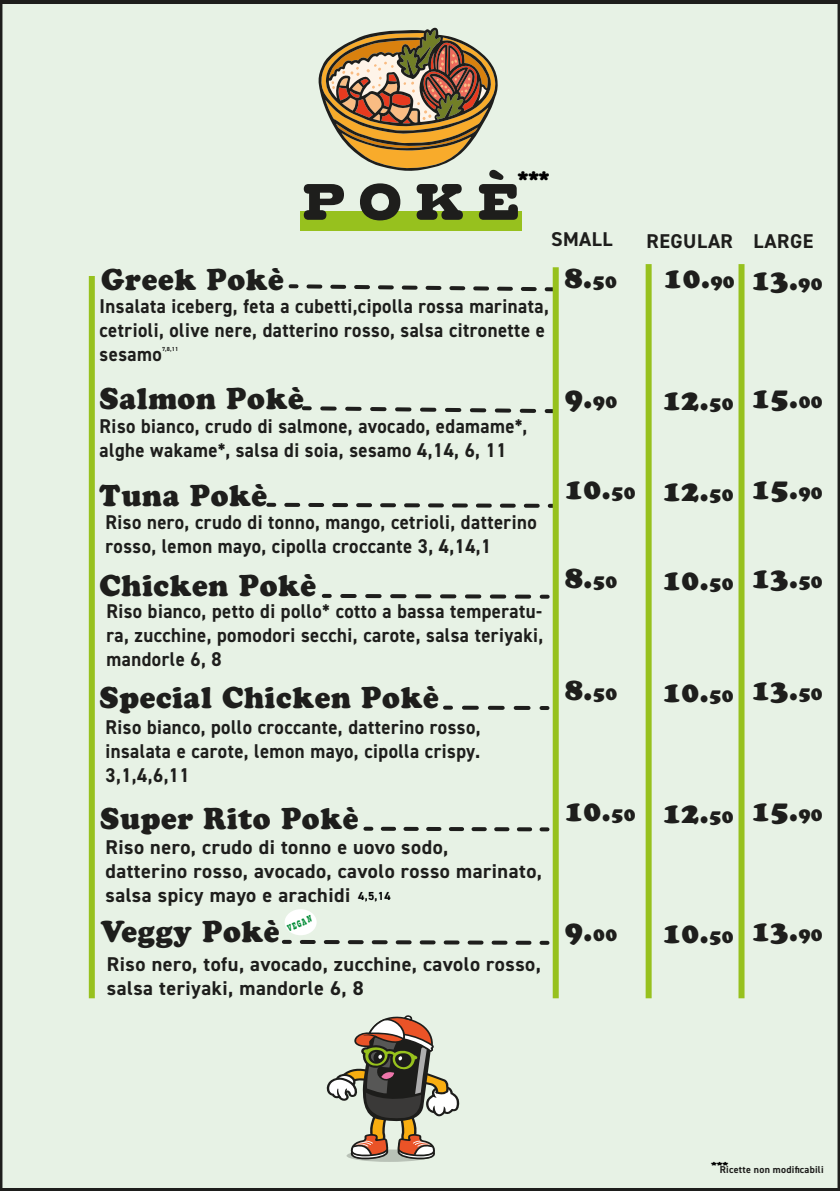
<style>
.page{position:relative;width:840px;height:1191px;background:#fff}
.page>*{position:absolute;margin:0;border:0;box-sizing:border-box;transform-origin:0 0}
.t1{font:60px "Dr Slab In";color:#1e1e1c}
.t2{font:30px "Cooper Black Std";letter-spacing:.025em;color:#1e1e1c;scale:.94 1}
.t3{font:700 20px/24px "DIN2014";letter-spacing:.025em;color:#1e1e1c;scale:.94 1}
.t4{font:700 20px/24px "DIN2014";letter-spacing:.025em;color:#1e1e1c}
.t5{font:20px "Dr Slab Base";color:#010101;scale:1.05 1}
.t6{font:700 11.6px "DIN2014";color:#010101}
.t7{font:11.4px "Dr Slab In";color:#048d38;scale:.48 1}
.t8{font:700 10px "DIN2014";letter-spacing:.025em;color:#1e1e1c}
.t9{font:8px "Dr Slab Base";color:#010101;scale:1.45 1}
.t10{font:700 5.8px "DIN2014";color:#1e1e1c}
.s1{font-size:20px}
</style>
<div class="page">
<div style="left:0;top:0;width:839px;height:1191px;background:#e7f2e5"></div>
<div style="left:300px;top:211px;width:221px;height:20px;background:#97c11e"></div>
<svg style="left:318px;top:27px;width:180px;height:144px;background:#b1946c"></svg>
<div style="left:284px;top:909px;width:32px;height:26px;background:#fff;border-radius:50%"></div>
<svg style="left:546px;top:287px;width:6px;height:4px"></svg>
<svg style="left:290px;top:282px;width:248px;height:11px;background:#b8c1b6"></svg>
<div style="left:89px;top:276px;width:6px;height:722px;background:#97c11e"></div>
<div style="left:738px;top:264px;width:6px;height:734px;background:#97c11e"></div>
<div style="left:645px;top:264px;width:6px;height:734px;background:#97c11e"></div>
<svg style="left:546px;top:409px;width:6px;height:4px"></svg>
<svg style="left:303px;top:404px;width:235px;height:11px;background:#b9c1b7"></svg>
<svg style="left:549px;top:504px;width:3px;height:4px"></svg>
<svg style="left:268px;top:501px;width:273px;height:9px;background:#aeb6ac"></svg>
<div style="left:552px;top:267px;width:6px;height:731px;background:#97c11e"></div>
<svg style="left:541px;top:594px;width:6px;height:4px"></svg>
<svg style="left:323px;top:592px;width:210px;height:8px;background:#a8afa6"></svg>
<svg style="left:541px;top:706px;width:6px;height:4px"></svg>
<svg style="left:457px;top:705px;width:71px;height:5px"></svg>
<svg style="left:445px;top:705px;width:6px;height:4px"></svg>
<svg style="left:541px;top:827px;width:6px;height:4px"></svg>
<svg style="left:377px;top:826px;width:153px;height:5px"></svg>
<svg style="left:365px;top:826px;width:6px;height:4px"></svg>
<svg style="left:541px;top:940px;width:6px;height:4px"></svg>
<svg style="left:284px;top:938px;width:249px;height:8px;background:#a7afa5"></svg>
<svg style="left:346px;top:1149px;width:85px;height:13px"></svg>
<svg style="left:326px;top:1012px;width:133px;height:147px;background:#ada796"></svg>
<h1 class="t1" style="left:301px;top:166px;width:220px">POKÈ</h1>
<p class="t5" style="left:517px;top:165px;width:31px">***</p>
<p class="t4" style="left:550px;top:227px;width:63px">SMALL</p>
<h2 class="t2" style="left:564px;top:259px;width:57px">8.<span class="s1">50</span></h2>
<h2 class="t2" style="left:101px;top:261px;width:196px">Greek Pokè</h2>
<p class="t3" style="left:100px;top:293px;width:479px">Insalata iceberg, feta a cubetti,cipolla rossa marinata, cetrioli, olive nere, datterino rosso, salsa citronette e sesamo</p>
<p class="t10" style="left:162px;top:345px;width:17px">7,8,11</p>
<p class="t4" style="left:646px;top:229px;width:168px">REGULAR LARGE</p>
<h2 class="t2" style="left:664px;top:260px;width:170px">10.<span class="s1">90</span> 13.<span class="s1">90</span></h2>
<h2 class="t2" style="left:100px;top:380px;width:218px">Salmon Pokè</h2>
<p class="t3" style="left:100px;top:413px;width:456px">Riso bianco, crudo di salmone, avocado, edamame*, alghe wakame*, salsa di soia, sesamo 4,14, 6, 11</p>
<h2 class="t2" style="left:100px;top:477px;width:180px">Tuna Pokè</h2>
<p class="t3" style="left:105px;top:510px;width:460px">Riso nero, crudo di tonno, mango, cetrioli, datterino rosso, lemon mayo, cipolla croccante 3, 4,14,1</p>
<h2 class="t2" style="left:100px;top:567px;width:232px">Chicken Pokè</h2>
<p class="t3" style="left:106px;top:599px;width:466px;text-align:justify">Riso bianco, petto di pollo* cotto a bassa temperatu&shy;ra, zucchine, pomodori secchi, carote, salsa teriyaki, mandorle 6, 8</p>
<h2 class="t2" style="left:100px;top:679px;width:362px">Special Chicken Pokè</h2>
<p class="t3" style="left:105px;top:714px;width:400px;text-align:justify">Riso bianco, pollo croccante, datterino rosso, insalata e carote, lemon mayo, cipolla crispy.<br>3,1,4,6,11</p>
<h2 class="t2" style="left:100px;top:800px;width:276px">Super Rito Pokè</h2>
<p class="t4" style="left:105px;top:835px;width:437px">Riso nero, crudo di tonno e uovo sodo,<br>datterino rosso, avocado, cavolo rosso marinato, salsa spicy mayo e arachidi</p>
<p class="t6" style="left:358px;top:888px;width:34px">4,5,14</p>
<p class="t7" style="left:284px;top:922px;width:55px;rotate:-23deg">VEGAN</p>
<h2 class="t2" style="left:101px;top:913px;width:191px">Veggy Pokè</h2>
<p class="t4" style="left:107px;top:951px;width:435px">Riso nero, tofu, avocado, zucchine, cavolo rosso, salsa teriyaki, mandorle 6, 8</p>
<h2 class="t2" style="left:564px;top:379px;width:57px">9.<span class="s1">90</span></h2>
<h2 class="t2" style="left:662px;top:381px;width:171px">12.<span class="s1">50</span> 15.<span class="s1">00</span></h2>
<h2 class="t2" style="left:564px;top:470px;width:275px">10.<span class="s1">50</span> 12.<span class="s1">50</span> 15.<span class="s1">90</span></h2>
<h2 class="t2" style="left:564px;top:559px;width:57px">8.<span class="s1">50</span></h2>
<h2 class="t2" style="left:662px;top:560px;width:171px">10.<span class="s1">50</span> 13.<span class="s1">50</span></h2>
<h2 class="t2" style="left:564px;top:671px;width:57px">8.<span class="s1">50</span></h2>
<h2 class="t2" style="left:662px;top:672px;width:171px">10.<span class="s1">50</span> 13.<span class="s1">50</span></h2>
<h2 class="t2" style="left:564px;top:792px;width:275px">10.<span class="s1">50</span> 12.<span class="s1">50</span> 15.<span class="s1">90</span></h2>
<h2 class="t2" style="left:564px;top:912px;width:57px">9.<span class="s1">00</span></h2>
<h2 class="t2" style="left:662px;top:913px;width:171px">10.<span class="s1">50</span> 13.<span class="s1">90</span></h2>
<p class="t9" style="left:710px;top:1159px;width:13px">***</p>
<p class="t8" style="left:719px;top:1163px;width:105px">Ricette non modificabili</p>
</div>
